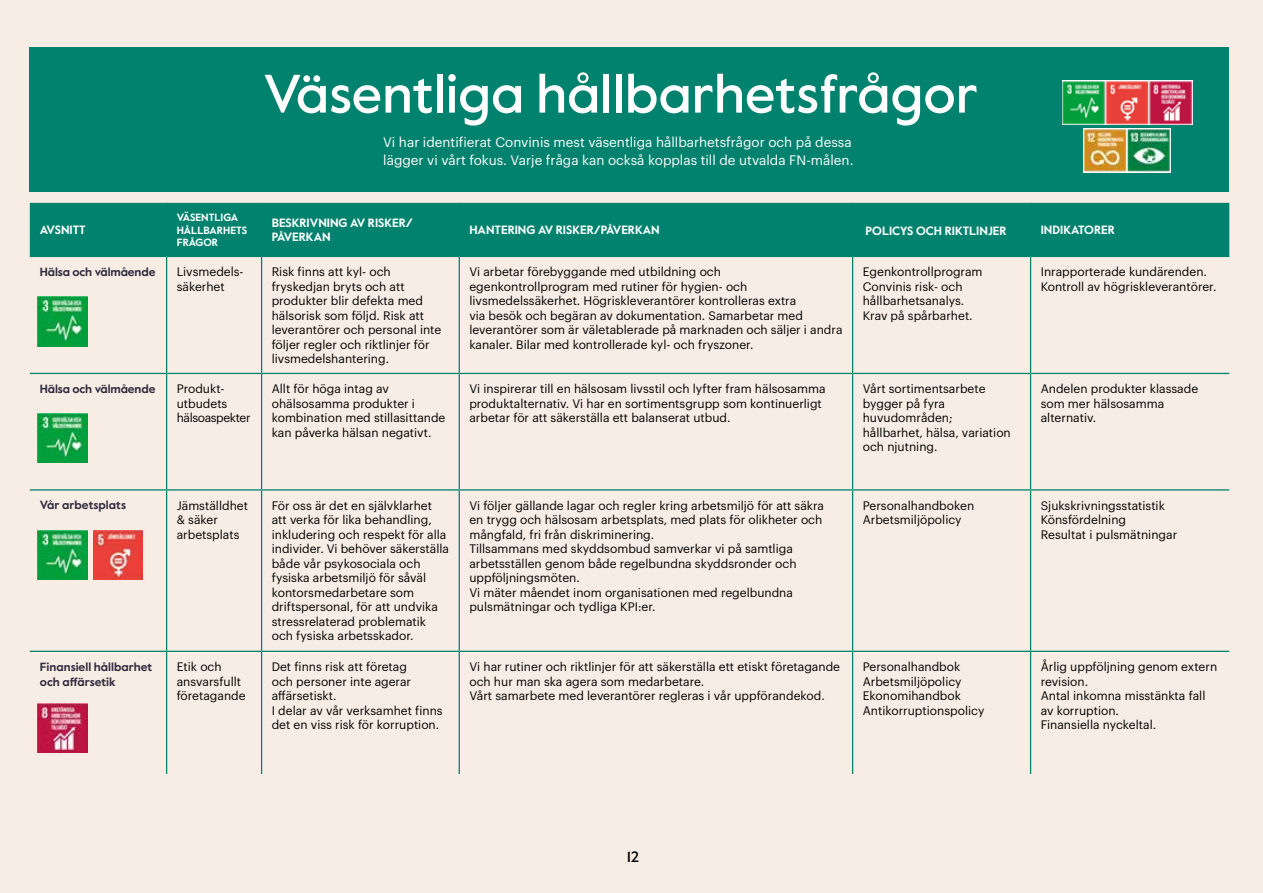
<style>
.page{position:relative;width:1263px;height:893px;background:#f7ede5}
.page>*{position:absolute;margin:0;border:0;box-sizing:border-box;transform-origin:0 0}
.t1{font:500 54px "Value Sans Pro";color:#fff}
.t2{font:500 15px "Value Sans Pro";color:#000}
.t3{font:13.5px/18px "Graphik";color:#fff}
.t4{font:12px/14.5px "Graphik";color:#000}
.t5{font:700 12px/14.4px "Value Sans Pro";color:#fff}
.t6{font:700 11.85px/15.1px "Value Sans Pro";color:#302b3e}
.t7{font:700 10.5px/12.6px "Value Sans Pro";color:#fff}
</style>
<div class="page">
<div style="left:30px;top:203px;width:1199px;height:53px;background:#00826e"></div>
<hr style="left:166px;top:257px;width:1px;height:116px;background:#00826e">
<hr style="left:261px;top:257px;width:1px;height:116px;background:#00826e">
<hr style="left:459px;top:257px;width:1px;height:116px;background:#00826e">
<hr style="left:852px;top:257px;width:1px;height:116px;background:#00826e">
<hr style="left:1030px;top:257px;width:1px;height:116px;background:#00826e">
<hr style="left:30px;top:373px;width:137px;height:1px;background:#00826e">
<hr style="left:167px;top:373px;width:95px;height:1px;background:#00826e">
<hr style="left:166px;top:374px;width:1px;height:115px;background:#00826e">
<hr style="left:262px;top:373px;width:197px;height:1px;background:#00826e">
<hr style="left:261px;top:374px;width:1px;height:115px;background:#00826e">
<hr style="left:459px;top:373px;width:394px;height:1px;background:#00826e">
<hr style="left:459px;top:374px;width:1px;height:115px;background:#00826e">
<hr style="left:853px;top:373px;width:177px;height:1px;background:#00826e">
<hr style="left:852px;top:374px;width:1px;height:115px;background:#00826e">
<hr style="left:1030px;top:373px;width:199px;height:1px;background:#00826e">
<hr style="left:1030px;top:374px;width:1px;height:115px;background:#00826e">
<hr style="left:30px;top:489px;width:137px;height:2px;background:#00826e">
<hr style="left:167px;top:489px;width:95px;height:2px;background:#00826e">
<hr style="left:166px;top:491px;width:1px;height:160px;background:#00826e">
<hr style="left:262px;top:489px;width:197px;height:2px;background:#00826e">
<hr style="left:261px;top:491px;width:1px;height:160px;background:#00826e">
<hr style="left:459px;top:489px;width:394px;height:2px;background:#00826e">
<hr style="left:459px;top:491px;width:1px;height:160px;background:#00826e">
<hr style="left:853px;top:489px;width:177px;height:2px;background:#00826e">
<hr style="left:852px;top:491px;width:1px;height:160px;background:#00826e">
<hr style="left:1030px;top:489px;width:199px;height:2px;background:#00826e">
<hr style="left:1030px;top:491px;width:1px;height:160px;background:#00826e">
<hr style="left:30px;top:651px;width:137px;height:1px;background:#00826e">
<hr style="left:167px;top:651px;width:95px;height:1px;background:#00826e">
<hr style="left:166px;top:652px;width:1px;height:122px;background:#00826e">
<hr style="left:262px;top:651px;width:197px;height:1px;background:#00826e">
<hr style="left:261px;top:652px;width:1px;height:122px;background:#00826e">
<hr style="left:459px;top:651px;width:394px;height:1px;background:#00826e">
<hr style="left:459px;top:652px;width:1px;height:122px;background:#00826e">
<hr style="left:853px;top:651px;width:177px;height:1px;background:#00826e">
<hr style="left:852px;top:652px;width:1px;height:122px;background:#00826e">
<hr style="left:1030px;top:651px;width:199px;height:1px;background:#00826e">
<hr style="left:1030px;top:652px;width:1px;height:122px;background:#00826e">
<hr style="left:166px;top:203px;width:1px;height:53px;background:#00826e">
<hr style="left:261px;top:203px;width:1px;height:53px;background:#00826e">
<hr style="left:459px;top:203px;width:1px;height:53px;background:#00826e">
<hr style="left:30px;top:256px;width:137px;height:1px;background:#00826e">
<hr style="left:167px;top:256px;width:95px;height:1px;background:#00826e">
<hr style="left:262px;top:256px;width:197px;height:1px;background:#00826e">
<hr style="left:459px;top:256px;width:394px;height:1px;background:#00826e">
<hr style="left:1030px;top:256px;width:199px;height:1px;background:#00826e">
<hr style="left:852px;top:203px;width:1px;height:53px;background:#00826e">
<hr style="left:1030px;top:203px;width:1px;height:53px;background:#00826e">
<hr style="left:853px;top:256px;width:177px;height:1px;background:#00826e">
<img style="left:37px;top:297px;width:50px;height:49px">
<img style="left:37px;top:530px;width:50px;height:50px">
<img style="left:93px;top:530px;width:50px;height:50px">
<img style="left:37px;top:703px;width:50px;height:50px">
<div style="left:30px;top:48px;width:1199px;height:144px;background:#00826e"></div>
<img style="left:1062px;top:80px;width:130px;height:45px">
<img style="left:1083px;top:128px;width:88px;height:44px">
<img style="left:38px;top:413px;width:49px;height:50px">
<p class="t5" style="left:40px;top:223px;width:47px">AVSNITT</p>
<h1 class="t1" style="left:264px;top:61px;width:716px">Väsentliga hållbarhetsfrågor</h1>
<p class="t3" style="left:383px;top:132px;width:472px">Vi har identifierat Convinis mest väsentliga hållbarhetsfrågor och på dessa lägger vi vårt fokus. Varje fråga kan också kopplas till de utvalda FN-målen.</p>
<p class="t7" style="left:177px;top:212px;width:72px">VÄSENTLIGA<br>HÅLLBARHETS<br>FRÅGOR</p>
<p class="t5" style="left:272px;top:216px;width:143px">BESKRIVNING AV RISKER/<br>PÅVERKAN</p>
<p class="t5" style="left:469px;top:223px;width:192px">HANTERING AV RISKER/PÅVERKAN</p>
<p class="t5" style="left:866px;top:224px;width:142px">POLICYS OCH RIKTLINJER</p>
<p class="t5" style="left:1041px;top:223px;width:76px">INDIKATORER</p>
<p class="t6" style="left:40px;top:265px;width:117px">Hälsa och välmående</p>
<p class="t4" style="left:177px;top:264px;width:68px">Livsmedels&shy;säkerhet</p>
<p class="t4" style="left:272px;top:264px;width:171px">Risk finns att kyl- och fryskedjan bryts och att produkter blir defekta med hälsorisk som följd. Risk att leverantörer och personal inte följer regler och riktlinjer för livsmedelshantering.</p>
<p class="t4" style="left:469px;top:264px;width:375px">Vi arbetar förebyggande med utbildning och egenkontrollprogram med rutiner för hygien- och livsmedelssäkerhet. Högriskleverantörer kontrolleras extra<br>via besök och begäran av dokumentation. Samarbetar med leverantörer som är väletablerade på marknaden och säljer i andra kanaler. Bilar med kontrollerade kyl- och fryszoner.</p>
<p class="t4" style="left:863px;top:264px;width:121px">Egenkontrollprogram<br>Convinis risk- och hållbarhetsanalys.<br>Krav på spårbarhet.</p>
<p class="t4" style="left:1041px;top:264px;width:177px">Inrapporterade kundärenden.<br>Kontroll av högriskleverantörer.</p>
<p class="t6" style="left:40px;top:382px;width:117px">Hälsa och välmående</p>
<p class="t4" style="left:177px;top:381px;width:75px">Produkt&shy;utbudets hälsoaspekter</p>
<p class="t4" style="left:272px;top:381px;width:175px">Allt för höga intag av ohälsosamma produkter i kombination med stillasittande kan påverka hälsan negativt.</p>
<p class="t4" style="left:469px;top:381px;width:358px">Vi inspirerar till en hälsosam livsstil och lyfter fram hälsosamma produktalternativ. Vi har en sortimentsgrupp som kontinuerligt arbetar för att säkerställa ett balanserat utbud.</p>
<p class="t4" style="left:863px;top:381px;width:150px">Vårt sortimentsarbete bygger på fyra huvudområden; hållbarhet, hälsa, variation och njutning.</p>
<p class="t4" style="left:1041px;top:381px;width:159px">Andelen produkter klassade som mer hälsosamma alternativ.</p>
<p class="t6" style="left:40px;top:498px;width:88px">Vår arbetsplats</p>
<p class="t4" style="left:177px;top:497px;width:73px">Jämställdhet &amp; säker arbetsplats</p>
<p class="t4" style="left:272px;top:497px;width:179px">För oss är det en självklarhet att verka för lika behandling, inkludering och respekt för alla individer. Vi behöver säkerställa både vår psykosociala och fysiska arbetsmiljö för såväl kontorsmedarbetare som driftspersonal, för att undvika stressrelaterad problematik och fysiska arbetsskador.</p>
<p class="t4" style="left:469px;top:497px;width:356px">Vi följer gällande lagar och regler kring arbetsmiljö för att säkra en trygg och hälsosam arbetsplats, med plats för olikheter och mångfald, fri från diskriminering.<br>Tillsammans med skyddsombud samverkar vi på samtliga arbetsställen genom både regelbundna skyddsronder och uppföljningsmöten.<br>Vi mäter måendet inom organisationen med regelbundna pulsmätningar och tydliga KPI:er.</p>
<p class="t4" style="left:863px;top:497px;width:113px">Personalhandboken<br>Arbetsmiljöpolicy</p>
<p class="t4" style="left:1041px;top:497px;width:138px">Sjukskrivningsstatistik<br>Könsfördelning<br>Resultat i pulsmätningar</p>
<p class="t6" style="left:40px;top:659px;width:114px">Finansiell hållbarhet och affärsetik</p>
<p class="t4" style="left:177px;top:659px;width:70px">Etik och ansvarsfullt företagande</p>
<p class="t4" style="left:272px;top:659px;width:172px">Det finns risk att företag<br>och personer inte agerar affärsetiskt.<br>I delar av vår verksamhet finns det en viss risk för korruption.</p>
<p class="t4" style="left:469px;top:659px;width:372px">Vi har rutiner och riktlinjer för att säkerställa ett etiskt företagande och hur man ska agera som medarbetare.<br>Vårt samarbete med leverantörer regleras i vår uppförandekod.</p>
<p class="t4" style="left:863px;top:659px;width:123px">Personalhandbok<br>Arbetsmiljöpolicy<br>Ekonomihandbok<br>Antikorruptionspolicy</p>
<p class="t4" style="left:1041px;top:659px;width:178px">Årlig uppföljning genom extern revision.<br>Antal inkomna misstänkta fall av korruption.<br>Finansiella nyckeltal.</p>
<p class="t2" style="left:627px;top:848px;width:14px">12</p>
</div>
